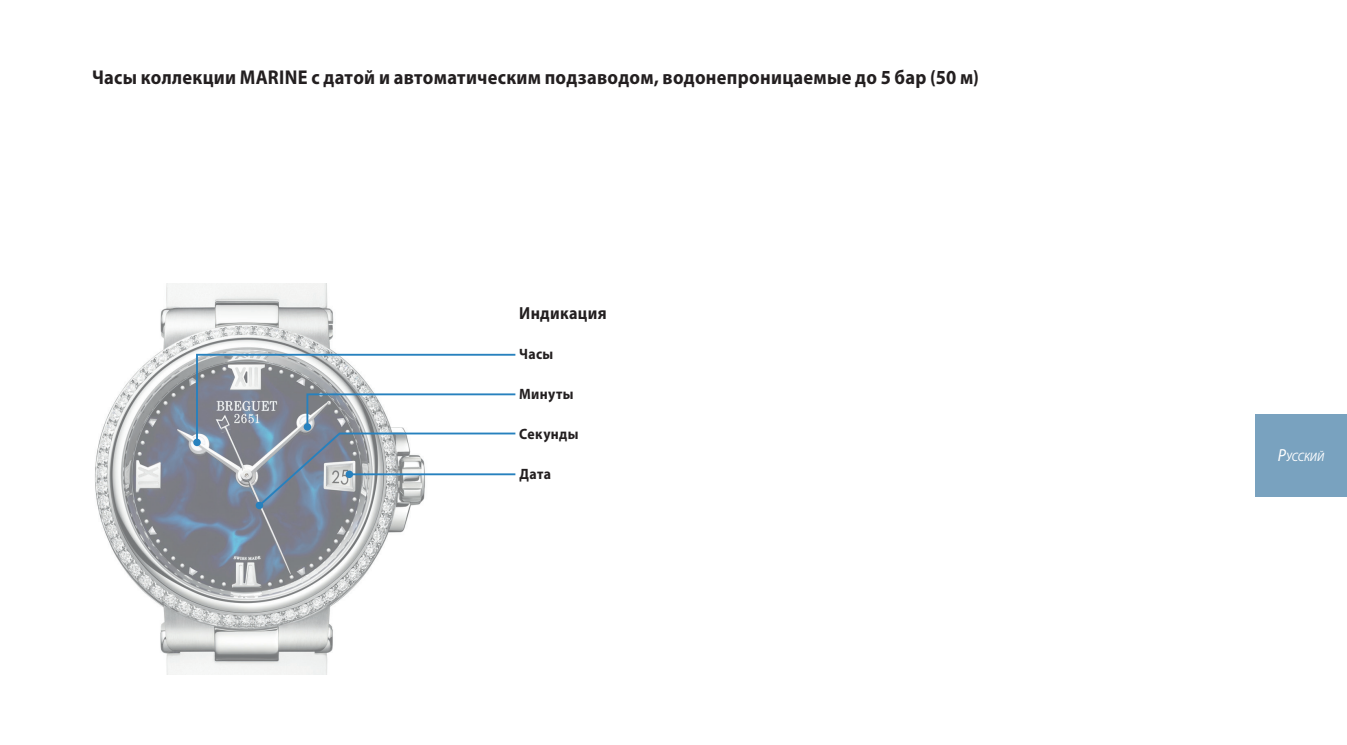
<style>
.page{position:relative;width:1347px;height:745px;background:#fff}
.page>*{position:absolute;margin:0;border:0;box-sizing:border-box;transform-origin:0 0}
.t1{font:700 20px "Myriad Pro";letter-spacing:.015em;color:#231f20;scale:.92 1}
.t2{font:700 17.5px "Myriad Pro";letter-spacing:.02em;color:#231f20;scale:.92 1}
.t3{font:700 15px "Myriad Pro";letter-spacing:.025em;color:#231f20;scale:.92 1}
.t4{font:italic 12.25px "Myriad Pro";color:#fff;scale:.92 1}
.s1{font-size:17.5px}
</style>
<div class="page">
<img style="left:95px;top:284px;width:316px;height:389px">
<svg style="left:195px;top:352px;width:321px;height:155px"></svg>
<div style="left:256px;top:501px;width:7px;height:8px;background:#2781be;border-radius:50%"></div>
<hr style="left:349px;top:473px;width:166px;height:2px;background:#2781be">
<div style="left:345px;top:470px;width:8px;height:7px;background:#2781be;border-radius:50%"></div>
<div style="left:1254px;top:413px;width:92px;height:83px;background:#79a2bf"></div>
<p class="t1" style="left:92px;top:65px;width:965px">Часы коллекции MARINE с датой и автоматическим подзаводом, водонепроницаемые до 5 бар (50 м)</p>
<p class="t2" style="left:519px;top:301px;width:96px">Индикация</p>
<p class="t3" style="left:519px;top:344px;width:38px">Часы</p>
<p class="t3" style="left:519px;top:384px;width:60px">Минуты</p>
<p class="t3" style="left:519px;top:424px;width:66px">Секунды</p>
<p class="t3" style="left:519px;top:464px;width:36px">Дата</p>
<p class="t4" style="left:1277px;top:449px;width:52px"><span class="s1">Р</span>усский</p>
</div>
